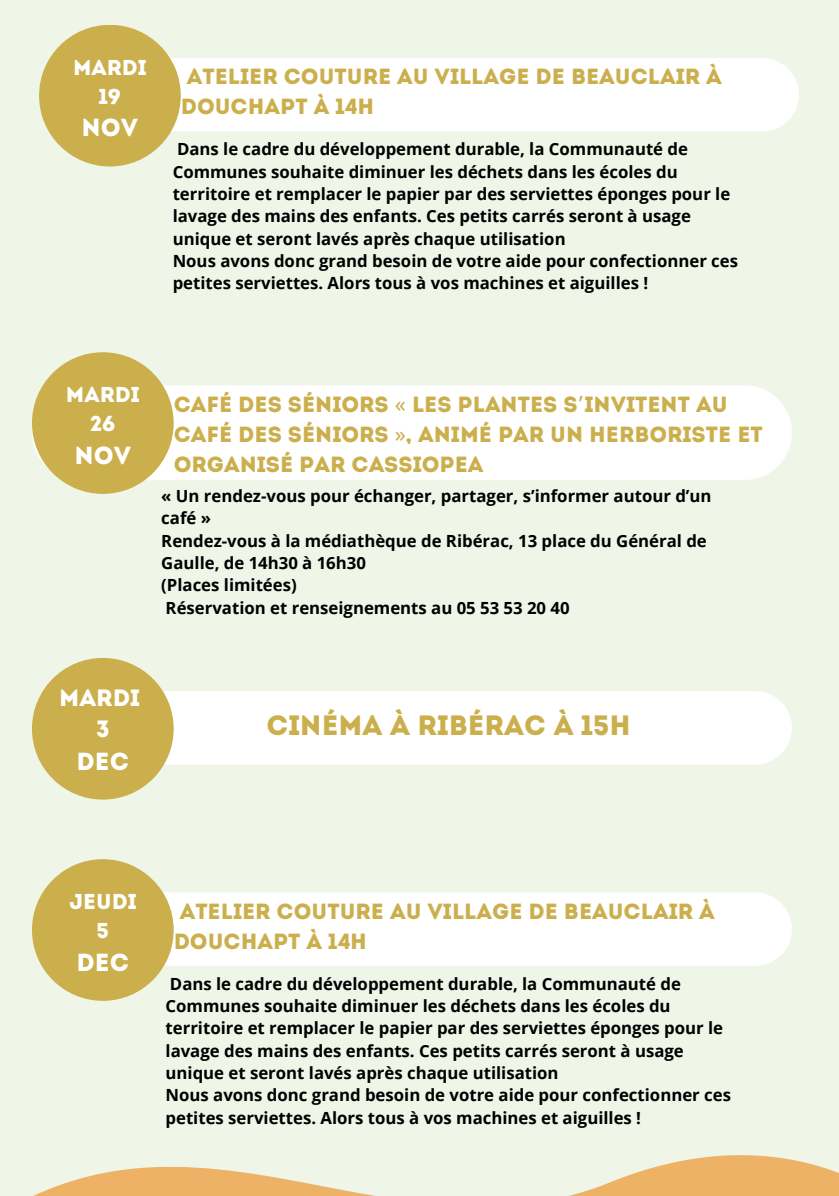
<style>
.page{position:relative;width:839px;height:1196px;background:#fff}
.page>*{position:absolute;margin:0;border:0;box-sizing:border-box;transform-origin:0 0}
.t1{font:28px "Intro";color:#cbaf4d}
.t2{font:24.6px "Intro";color:#fff}
.t3{font:23.6px/31.6px "Intro";color:#fff;text-align:center}
.t4{font:22px/30px "Intro";color:#cbaf4d}
.t5{font:21.6px/28.8px "Intro";color:#fff;text-align:center}
.t6{font:700 16.8px/22.4px "Open Sans";color:#000}
.s1{font-family:"Noto Sans"}
.s2{font-family:"Noto Sans Gurmukhi"}
</style>
<div class="page">
<div style="left:0;top:0;width:838px;height:1195px;background:#eff5e7"></div>
<svg style="left:35px;top:792px;width:803px;height:403px"></svg>
<div style="left:39px;top:58px;width:760px;height:73px;background:#fff"></div>
<div style="left:39px;top:25px;width:142px;height:141px;background:#cbaf4d;border-radius:50%"></div>
<div style="left:32px;top:385px;width:759px;height:95px;background:#fff;border-radius:47px"></div>
<div style="left:32px;top:352px;width:142px;height:142px;background:#cbaf4d;border-radius:50%"></div>
<div style="left:32px;top:691px;width:759px;height:73px;background:#fff"></div>
<div style="left:32px;top:658px;width:142px;height:141px;background:#cbaf4d;border-radius:50%"></div>
<div style="left:32px;top:892px;width:759px;height:73px;background:#fff"></div>
<div style="left:32px;top:859px;width:142px;height:141px;background:#cbaf4d;border-radius:50%"></div>
<p class="t5" style="left:73px;top:55px;width:75px">MARDI<br>19</p>
<h2 class="t2" style="left:82px;top:118px;width:58px">NOV</h2>
<h3 class="t4" style="left:181px;top:64px;width:542px">ATELIER COUTURE AU VILLAGE DE BEAUCLAIR À<br>DOUCHAPT À 14H</h3>
<p class="t6" style="left:173px;top:137px;width:567px">Dans le cadre du développement durable, la Communauté de Communes souhaite diminuer les déchets dans les écoles du territoire et remplacer le papier par des serviettes éponges pour le lavage des mains des enfants. Ces petits carrés seront à usage unique et seront lavés après chaque utilisation<br>Nous avons donc grand besoin de votre aide pour confectionner ces petites serviettes. Alors tous à vos machines et aiguilles !</p>
<p class="t5" style="left:66px;top:382px;width:75px">MARDI<br>26</p>
<h2 class="t2" style="left:74px;top:445px;width:58px">NOV</h2>
<h3 class="t4" style="left:174px;top:391px;width:590px">CAFÉ DES SÉNIORS <span class="s1">«</span> LES PLANTES S<span class="s2">’</span>INVITENT AU<br>CAFÉ DES SÉNIORS <span class="s1">»</span>, ANIMÉ PAR UN HERBORISTE ET<br>ORGANISÉ PAR CASSIOPEA</h3>
<p class="t6" style="left:161px;top:484px;width:551px">« Un rendez-vous pour échanger, partager, s’informer autour d’un café »<br>Rendez-vous à la médiathèque de Ribérac, 13 place du Général de Gaulle, de 14h30 à 16h30<br>(Places limitées)<br>Réservation et renseignements au 05 53 53 20 40</p>
<h3 class="t3" style="left:59px;top:684px;width:82px">MARDI<br>3</h3>
<h2 class="t2" style="left:76px;top:751px;width:54px">DEC</h2>
<h1 class="t1" style="left:266px;top:714px;width:366px">CINÉMA À RIBÉRAC À 15H</h1>
<p class="t5" style="left:69px;top:889px;width:69px">JEUDI<br>5</p>
<h2 class="t2" style="left:76px;top:952px;width:54px">DEC</h2>
<h3 class="t4" style="left:174px;top:898px;width:542px">ATELIER COUTURE AU VILLAGE DE BEAUCLAIR À<br>DOUCHAPT À 14H</h3>
<p class="t6" style="left:165px;top:971px;width:567px">Dans le cadre du développement durable, la Communauté de Communes souhaite diminuer les déchets dans les écoles du territoire et remplacer le papier par des serviettes éponges pour le lavage des mains des enfants. Ces petits carrés seront à usage unique et seront lavés après chaque utilisation<br>Nous avons donc grand besoin de votre aide pour confectionner ces petites serviettes. Alors tous à vos machines et aiguilles !</p>
</div>
